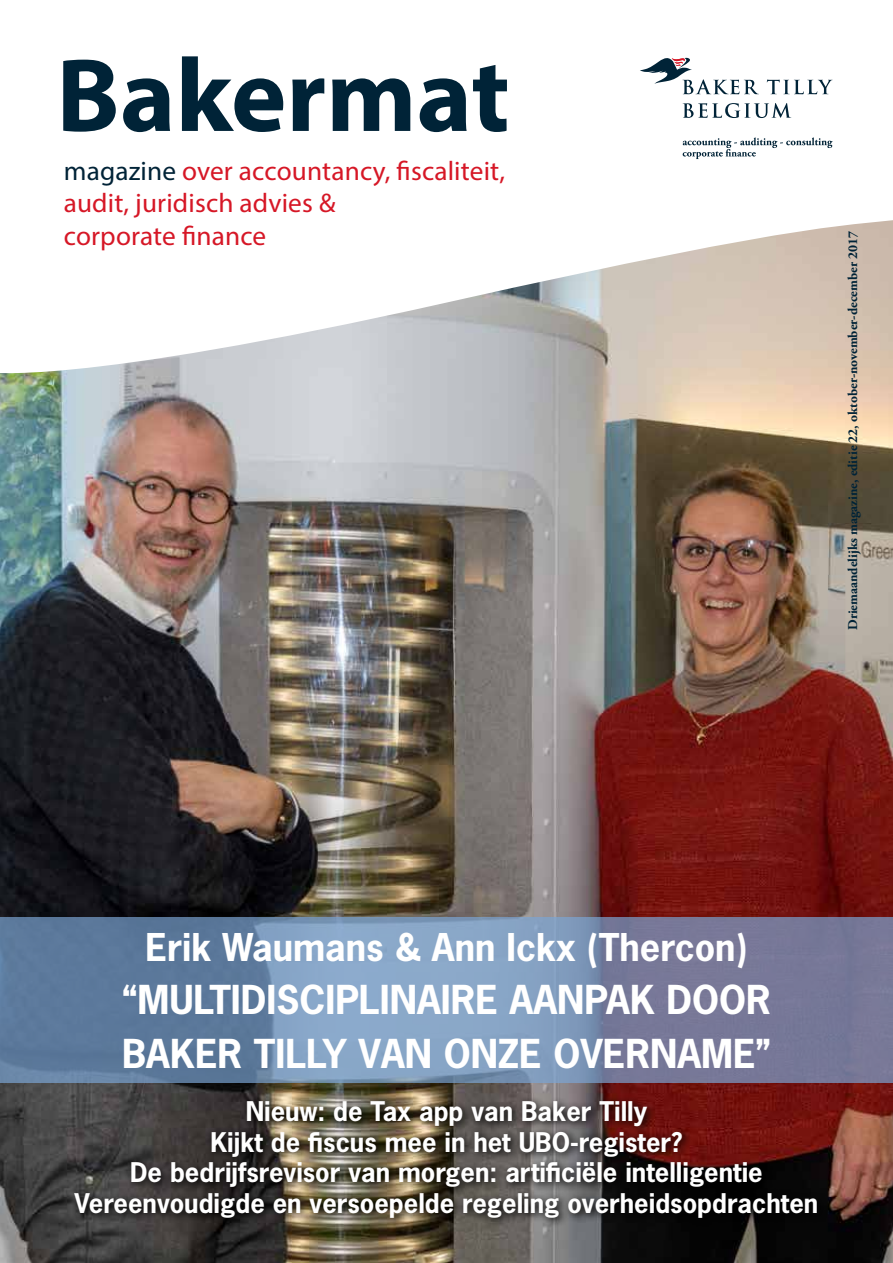
<style>
.page{position:relative;width:893px;height:1263px;background:#fff}
.page>*{position:absolute;margin:0;border:0;box-sizing:border-box;transform-origin:0 0}
.t1{font:700 105px "Myriad Pro";color:#002337}
.t2{font:700 37.5px/53.6px "News Gothic Std";color:#fff}
.t3{font:700 36px "News Gothic Std";color:#fff}
.t4{font:27px/32.4px "Myriad Pro";letter-spacing:.005em;color:#d61726}
.t5{font:700 25.5px/30.6px "News Gothic Std";color:#fff;text-align:center}
.t6{font:700 13.5px "Adobe Garamond Pro";color:#002337}
.s1{color:#002337}
</style>
<div class="page">
<img style="left:0;top:387px;width:893px;height:876px">
<svg style="left:0;top:117px;width:893px;height:270px"></svg>
<svg style="left:640px;top:57px;width:119px;height:37px"></svg>
<svg style="left:767px;top:80px;width:65px;height:14px"></svg>
<svg style="left:683px;top:103px;width:108px;height:15px"></svg>
<svg style="left:683px;top:137px;width:149px;height:22px"></svg>
<svg style="left:0;top:917px;width:893px;height:166px;background:#7387a8"></svg>
<svg style="left:69px;top:1095px;width:758px;height:133px;background:#44342e"></svg>
<h1 class="t1" style="left:56px;top:27px;width:455px">Bakermat</h1>
<p class="t4" style="left:64px;top:154px;width:443px"><span class="s1">magazine</span> over accountancy, fiscaliteit, audit, juridisch advies &amp;<br>corporate finance</p>
<p class="t6" style="left:845px;top:630px;width:401px;rotate:-90deg">Driemaandelijks magazine, editie 22, oktober-november-december 2017</p>
<h3 class="t3" style="left:145px;top:923px;width:603px">Erik Waumans &amp; Ann Ickx (Thercon)</h3>
<h2 class="t2" style="left:122px;top:973px;width:650px">“MULTIDISCIPLINAIRE AANPAK DOOR<br>BAKER TILLY VAN ONZE OVERNAME”</h2>
<p class="t5" style="left:75px;top:1096px;width:745px">Nieuw: de Tax app van Baker Tilly<br>Kijkt de fiscus mee in het UBO-register?<br>De bedrijfsrevisor van morgen: artificiële intelligentie Vereenvoudigde en versoepelde regeling overheidsopdrachten</p>
</div>
